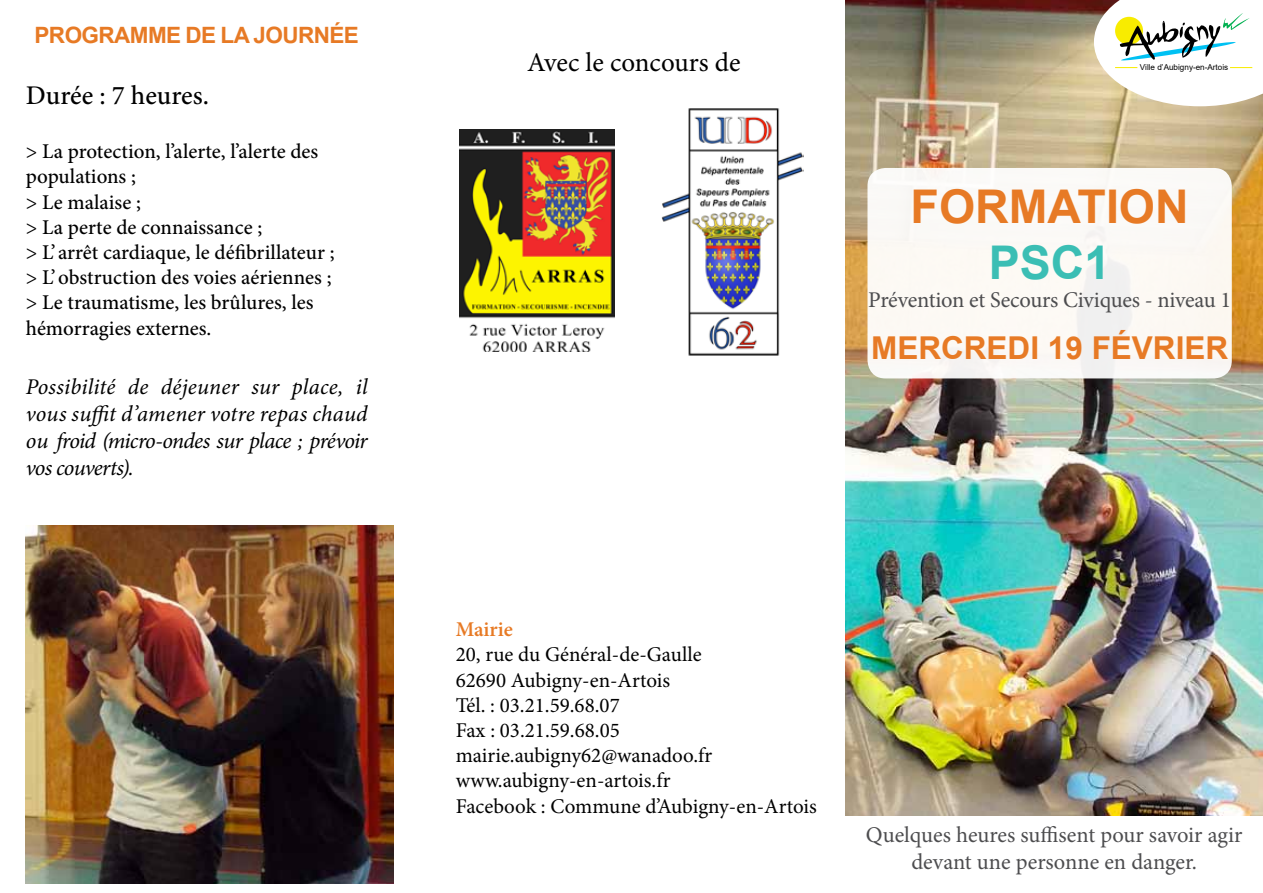
<style>
.page{position:relative;width:1263px;height:893px;background:#fff}
.page>*{position:absolute;margin:0;border:0;box-sizing:border-box;transform-origin:0 0}
.t1{font:700 46.5px "Arial";color:#e77a25}
.t2{font:700 46.5px "Arial";color:#3bbeb4}
.t3{font:700 31.5px "Arial";color:#e77a25}
.t4{font:27px "Minion Pro";letter-spacing:-.005em;color:#000}
.t5{font:500 27px "Minion Pro";color:#000}
.t6{font:italic 22.5px/27px "Minion Pro";letter-spacing:-.03em;color:#000;text-align:justify}
.t7{font:22.5px/27px "Minion Pro";letter-spacing:-.01em;color:#4d4d4f;text-align:center}
.t8{font:700 22.5px "Arial";letter-spacing:-.025em;color:#e77a25}
.t9{font:500 21px/25.2px "Minion Pro";color:#000}
.t10{font:21px/25.2px "Minion Pro";color:#000}
.t11{font:600 21px "Minion Pro";color:#e77a25}
.t12{font:8.1px "Arial";color:#000}
</style>
<div class="page">
<img style="left:26px;top:526px;width:367px;height:357px">
<img style="left:845px;top:0;width:418px;height:816px">
<div style="left:867px;top:168px;width:365px;height:210px;background:#fbf9f5;border-radius:18px"></div>
<img style="left:661px;top:108px;width:143px;height:248px">
<img style="left:459px;top:130px;width:156px;height:222px">
<svg style="left:1094px;top:0;width:169px;height:106px"></svg>
<p class="t8" style="left:35px;top:19px;width:326px">PROGRAMME DE LA JOURNÉE</p>
<p class="t5" style="left:26px;top:77px;width:185px">Durée : 7 heures.</p>
<p class="t9" style="left:26px;top:139px;width:310px">&gt; La protection, l’alerte, l’alerte des populations ;<br>&gt; Le malaise ;<br>&gt; La perte de connaissance ;<br>&gt; L’ arrêt cardiaque, le défibrillateur ; &gt; L’obstruction des voies aériennes ; &gt; Le traumatisme, les brûlures, les hémorragies externes.</p>
<p class="t6" style="left:26px;top:373px;width:343px">Possibilité de déjeuner sur place, il vous suffit d’amener votre repas chaud ou froid (micro-ondes sur place ; prévoir vos couverts).</p>
<p class="t4" style="left:527px;top:44px;width:215px">Avec le concours de</p>
<p class="t12" style="left:1140px;top:62px;width:90px">Ville d’Aubigny-en-Artois</p>
<h1 class="t1" style="left:910px;top:174px;width:65px">FORMA</h1>
<h1 class="t1" style="left:1078px;top:174px;width:75px">TION</h1>
<h1 class="t2" style="left:989px;top:230px;width:123px">PSC1</h1>
<p class="t7" style="left:868px;top:287px;width:365px">Prévention et Secours Civiques - niveau 1</p>
<h2 class="t3" style="left:871px;top:326px;width:24px">MER</h2>
<h2 class="t3" style="left:941px;top:326px;width:45px">CRED</h2>
<h2 class="t3" style="left:1030px;top:326px;width:176px">I 19 FÉVRIER</h2>
<p class="t11" style="left:456px;top:615px;width:59px">Mairie</p>
<p class="t10" style="left:456px;top:642px;width:362px">20, rue du Général-de-Gaulle<br>62690 Aubigny-en-Artois<br>Tél. : 03.21.59.68.07<br>Fax : 03.21.59.68.05 mairie.aubigny62@wanadoo.fr www.aubigny-en-artois.fr<br>Facebook : Commune d’Aubigny-en-Artois</p>
<p class="t7" style="left:866px;top:821px;width:378px">Quelques heures suffisent pour savoir agir devant une personne en danger.</p>
</div>
